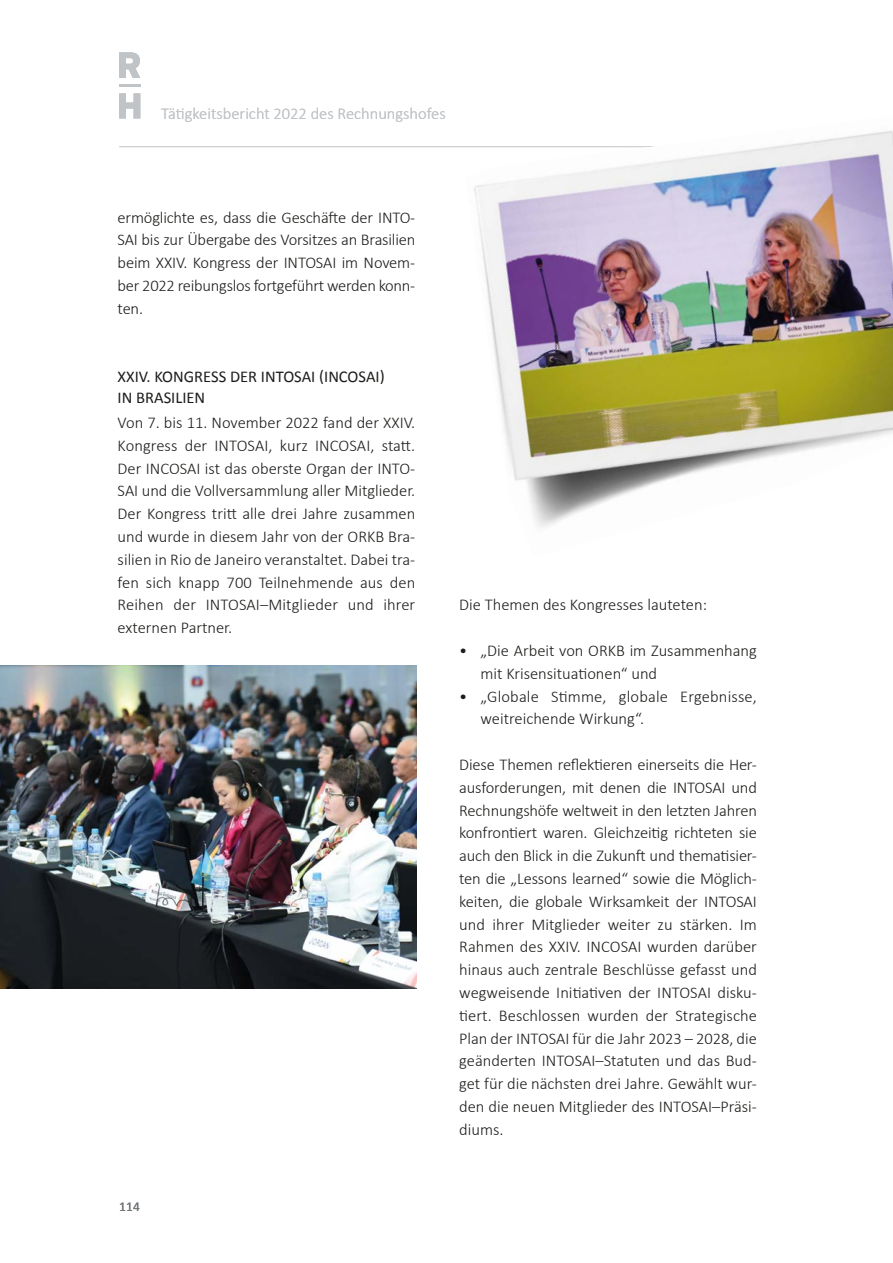
<style>
.page{position:relative;width:893px;height:1263px;background:#fff}
.page>*{position:absolute;margin:0;border:0;box-sizing:border-box;transform-origin:0 0}
.Langfassung_Standard{font:300 16.5px/22.8px "Calibri";color:#1d1d1b;text-align:justify}
.Langfassung_Aufzählung_1{font:300 16.5px/22.8px "Calibri";color:#1d1d1b}
.Langfassung_Überschrift_3_ohne_Zahl{font:16.5px/21px "Calibri 2";color:#1d1d1b}
.t1{font:300 16.5px "Calibri";color:#c0c4c6}
.t2{font:13.5px "Calibri";color:#707578}
.s1{font-family:"Calibri Light 2";font-weight:400}
.s2{font-family:"Calibri"}
</style>
<div class="page">
<hr style="left:119px;top:146px;width:638px;height:1px;background:#c0c4c6">
<svg style="left:119px;top:93px;width:21px;height:25px"></svg>
<svg style="left:119px;top:52px;width:21px;height:26px"></svg>
<hr style="left:119px;top:84px;width:21px;height:3px;background:#c0c4c6">
<img style="left:465px;top:130px;width:428px;height:397px">
<img style="left:0;top:665px;width:416px;height:324px">
<p class="t1" style="left:161px;top:103px;width:286px">Tätigkeitsbericht 2022 des Rechnungshofes</p>
<p class="Langfassung_Standard" style="left:118px;top:206px;width:299px">ermöglichte es, dass die Geschäfte der INTO<span class="s1">-</span>SAI bis zur Übergabe des Vorsitzes an Brasilien beim XXIV. Kongress der INTOSAI im Novem&shy;ber 2022 reibungslos fortgeführt werden konn&shy;ten.</p>
<h2 class="Langfassung_Überschrift_3_ohne_Zahl" style="left:118px;top:365px;width:269px">XXIV. KONGRESS DER INTOSAI (INCOSAI)<br><span class="s2">IN BRASILIEN</span></h2>
<p class="Langfassung_Standard" style="left:118px;top:411px;width:299px">Von 7. bis 11. November 2022 fand der XXIV.<br>Kongress der INTOSAI, kurz INCOSAI, statt.<br>Der INCOSAI ist das oberste Organ der INTO<span class="s1">-</span>SAI und die Vollversammlung aller Mitglieder.<br>Der Kongress tritt alle drei Jahre zusammen und wurde in diesem Jahr von der ORKB Bra&shy;silien in Rio de Janeiro veranstaltet. Dabei tra&shy;fen sich knapp 700 Teilnehmende aus den Reihen der INTOSAI–Mitglieder und ihrer externen Partner.</p>
<p class="t2" style="left:119px;top:1198px;width:22px">114</p>
<p class="Langfassung_Standard" style="left:459px;top:593px;width:249px">Die Themen des Kongresses lauteten:</p>
<p class="Langfassung_Aufzählung_1" style="left:480px;top:639px;width:278px;text-indent:-21px">• „Die Arbeit von ORKB im Zusammenhang mit Krisensituationen“ und</p>
<p class="Langfassung_Aufzählung_1" style="left:480px;top:684px;width:278px;text-indent:-21px">• „Globale Stimme, globale Ergebnisse, weitreichende Wirkung“.</p>
<p class="Langfassung_Standard" style="left:459px;top:753px;width:299px">Diese Themen reflektieren einerseits die Her&shy;ausforderungen, mit denen die INTOSAI und Rechnungshöfe weltweit in den letzten Jahren konfrontiert waren. Gleichzeitig richteten sie auch den Blick in die Zukunft und thematisier&shy;ten die „Lessons learned“ sowie die Möglich&shy;keiten, die globale Wirksamkeit der INTOSAI und ihrer Mitglieder weiter zu stärken. Im Rahmen des XXIV. INCOSAI wurden darüber hinaus auch zentrale Beschlüsse gefasst und wegweisende Initiativen der INTOSAI disku&shy;tiert. Beschlossen wurden der Strategische Plan der INTOSAI für die Jahr 2023 – 2028, die geänderten INTOSAI–Statuten und das Bud&shy;get für die nächsten drei Jahre. Gewählt wur&shy;den die neuen Mitglieder des INTOSAI–Präsi&shy;diums.</p>
</div>
